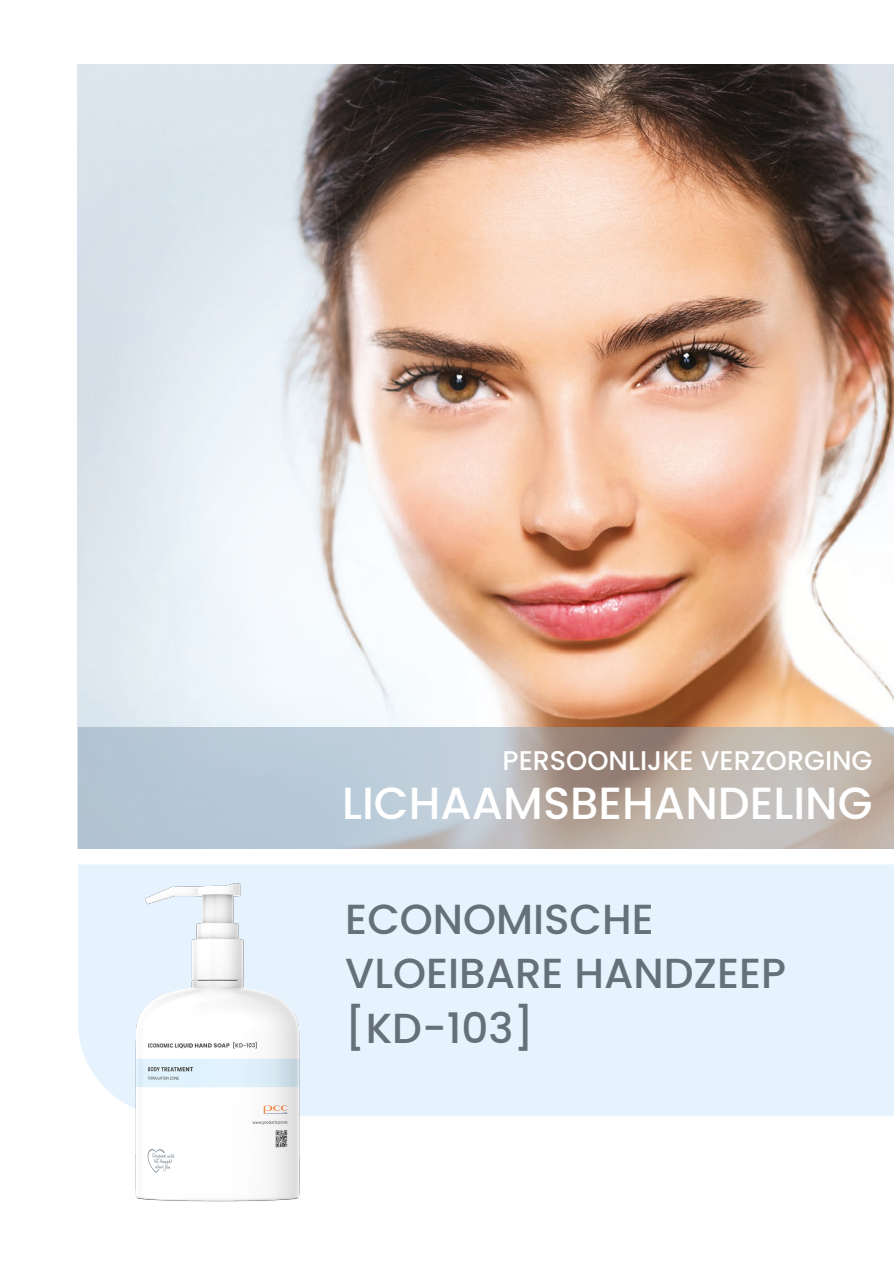
<style>
.page{position:relative;width:894px;height:1264px;background:#fff}
.page>*{position:absolute;margin:0;border:0;box-sizing:border-box;transform-origin:0 0}
.t1{font:500 45px "Poppins";color:#fff}
.t2{font:500 42px/54.6px "Poppins";color:#657079}
.t3{font:500 27px "Poppins";color:#fff}
</style>
<div class="page">
<img style="left:78px;top:64px;width:815px;height:663px">
<div style="left:78px;top:864px;width:815px;height:252px;background:#e6f2fd"></div>
<div style="left:78px;top:727px;width:815px;height:121px;background:#8ea5b9;opacity:.5"></div>
<img style="left:120px;top:882px;width:195px;height:320px">
<p class="t3" style="left:502px;top:741px;width:371px">PERSOONLIJKE VERZORGING</p>
<p class="t1" style="left:342px;top:772px;width:532px">LICHAAMSBEHANDELING</p>
<p class="t2" style="left:345px;top:891px;width:442px">ECONOMISCHE<br>VLOEIBARE HANDZEEP [KD-103]</p>
</div>
